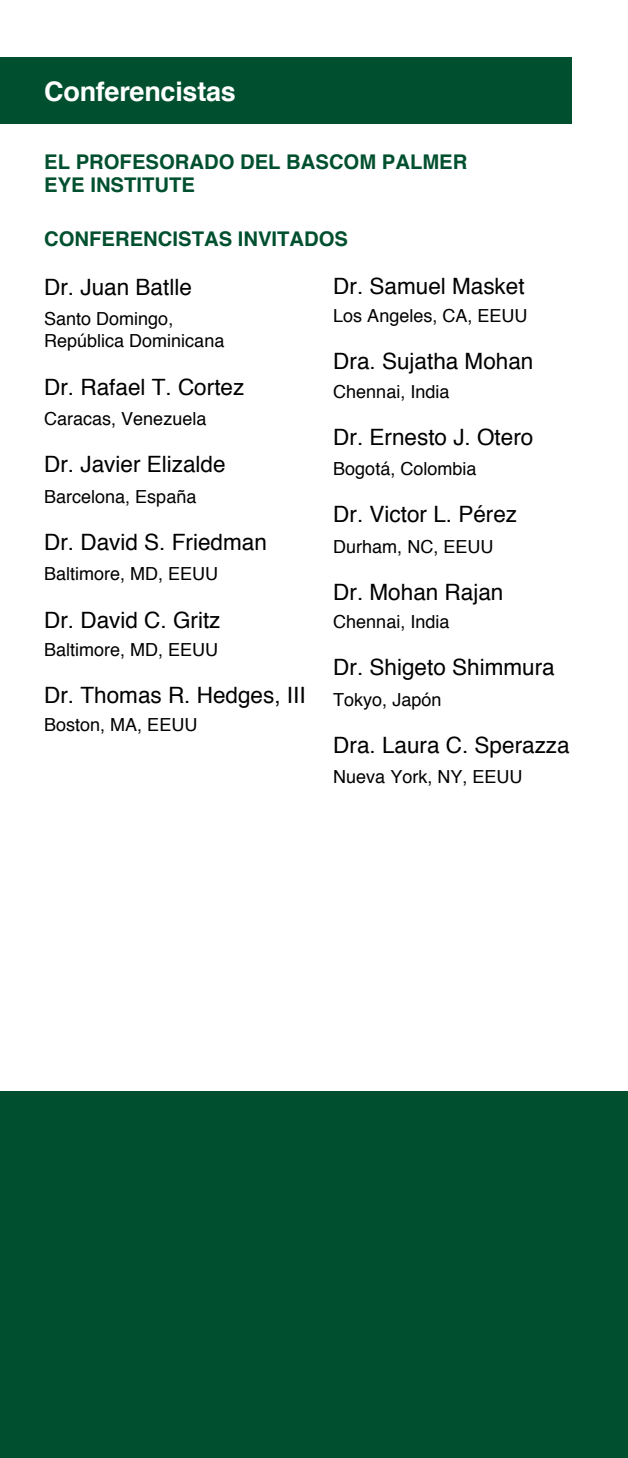
<style>
.page{position:relative;width:628px;height:1458px;background:#fff}
.page>*{position:absolute;margin:0;border:0;box-sizing:border-box;transform-origin:0 0}
.t1{font:700 27px "Helvetica";letter-spacing:-.01em;color:#fff}
.t2{font:22.5px "Helvetica";color:#000}
.t3{font:700 20.25px/23.8px "Helvetica";color:#00502f}
.t4{font:18px/22.5px "Helvetica";color:#000}
</style>
<div class="page">
<div style="left:0;top:57px;width:571px;height:66px;background:#00502f"></div>
<hr style="left:627px;top:59px;width:1px;height:66px;background:#00502f">
<div style="left:0;top:1092px;width:628px;height:366px;background:#00502f"></div>
<p class="t1" style="left:44px;top:70px;width:193px">Conferencistas</p>
<p class="t3" style="left:44px;top:150px;width:425px">EL PROFESORADO DEL BASCOM PALMER<br>EYE INSTITUTE</p>
<p class="t3" style="left:44px;top:227px;width:305px">CONFERENCISTAS INVITADOS</p>
<p class="t2" style="left:44px;top:273px;width:149px">Dr. Juan Batlle</p>
<p class="t4" style="left:44px;top:307px;width:182px">Santo Domingo,<br>República Dominicana</p>
<p class="t2" style="left:44px;top:373px;width:202px">Dr. Rafael T. Cortez</p>
<p class="t4" style="left:44px;top:407px;width:164px">Caracas, Venezuela</p>
<p class="t2" style="left:44px;top:450px;width:183px">Dr. Javier Elizalde</p>
<p class="t4" style="left:44px;top:485px;width:154px">Barcelona, España</p>
<p class="t2" style="left:44px;top:528px;width:224px">Dr. David S. Friedman</p>
<p class="t4" style="left:44px;top:562px;width:176px">Baltimore, MD, EEUU</p>
<p class="t2" style="left:44px;top:606px;width:178px">Dr. David C. Gritz</p>
<p class="t4" style="left:44px;top:638px;width:176px">Baltimore, MD, EEUU</p>
<p class="t2" style="left:44px;top:681px;width:263px">Dr. Thomas R. Hedges, III</p>
<p class="t4" style="left:44px;top:713px;width:155px">Boston, MA, EEUU</p>
<p class="t2" style="left:333px;top:272px;width:193px">Dr. Samuel Masket</p>
<p class="t4" style="left:333px;top:304px;width:196px">Los Angeles, CA, EEUU</p>
<p class="t2" style="left:333px;top:348px;width:202px">Dra. Sujatha Mohan</p>
<p class="t4" style="left:333px;top:380px;width:118px">Chennai, India</p>
<p class="t2" style="left:333px;top:423px;width:202px">Dr. Ernesto J. Otero</p>
<p class="t4" style="left:333px;top:457px;width:145px">Bogotá, Colombia</p>
<p class="t2" style="left:333px;top:501px;width:185px">Dr. Victor L. Pérez</p>
<p class="t4" style="left:333px;top:535px;width:162px">Durham, NC, EEUU</p>
<p class="t2" style="left:333px;top:578px;width:172px">Dr. Mohan Rajan</p>
<p class="t4" style="left:333px;top:610px;width:118px">Chennai, India</p>
<p class="t2" style="left:333px;top:654px;width:223px">Dr. Shigeto Shimmura</p>
<p class="t4" style="left:333px;top:688px;width:110px">Tokyo, Japón</p>
<p class="t2" style="left:333px;top:731px;width:238px">Dra. Laura C. Sperazza</p>
<p class="t4" style="left:333px;top:765px;width:191px">Nueva York, NY, EEUU</p>
</div>
